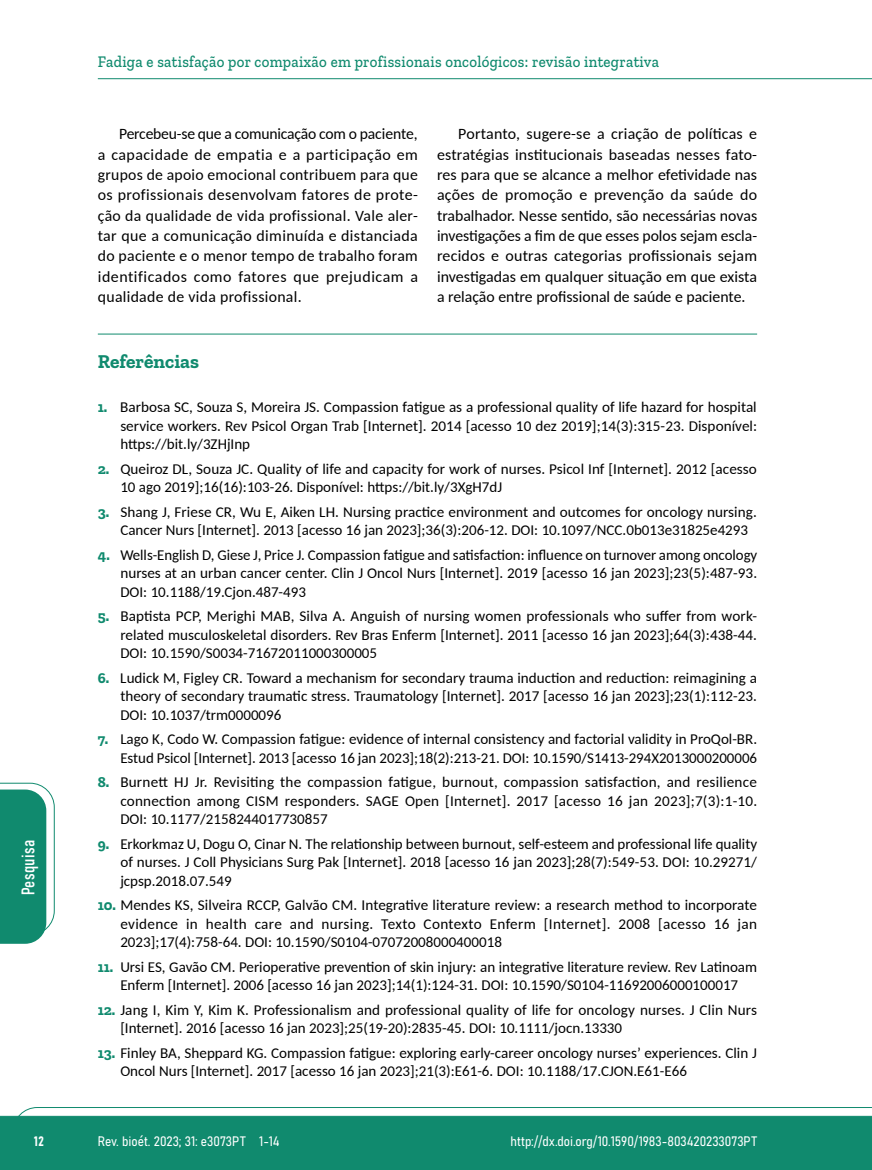
<style>
.page{position:relative;width:872px;height:1170px;background:#fff}
.page>*{position:absolute;margin:0;border:0;box-sizing:border-box;transform-origin:0 0}
.t1{font:700 19.5px "Zilla Slab";color:#108a6e}
.t2{font:18px "Bahnschrift";letter-spacing:.02em;color:#fff}
.t3{font:500 16.5px "Zilla Slab";letter-spacing:.02em;color:#108a6e;scale:.9 1}
.t4{font:15.75px/20.2px "Carlito";letter-spacing:.005em;color:#000;text-align:justify}
.t5{font:15px/18.3px "Carlito";color:#000;text-align:justify}
.t6{font:13.5px "Bahnschrift";color:#fff}
.s1{font-family:"Zilla Slab";font-weight:700;color:#108a6e}
</style>
<div class="page">
<svg style="left:12px;top:1107px;width:860px;height:62px;background:#2e9880"></svg>
<hr style="left:98px;top:78px;width:774px;height:1px;background:#108a6e">
<hr style="left:98px;top:333px;width:659px;height:1px;background:#108a6e">
<svg style="left:0;top:782px;width:55px;height:161px"></svg>
<p class="t3" style="left:98px;top:53px;width:625px">Fadiga e satisfação por compaixão em profissionais oncológicos: revisão integrativa</p>
<p class="t2" style="left:15px;top:895px;width:57px;rotate:-90deg">Pesquisa</p>
<p class="t4" style="left:98px;top:123px;width:322px;text-indent:21px">Percebeu-se que a comunicação com o paciente, a capacidade de empatia e a participação em grupos de apoio emocional contribuem para que os profissionais desenvolvam fatores de prote&shy;ção da qualidade de vida profissional. Vale aler&shy;tar que a comunicação diminuída e distanciada do paciente e o menor tempo de trabalho foram identificados como fatores que prejudicam a qualidade de vida profissional.</p>
<p class="t4" style="left:437px;top:123px;width:322px;text-indent:21px">Portanto, sugere-se a criação de políticas e estratégias institucionais baseadas nesses fato&shy;res para que se alcance a melhor efetividade nas ações de promoção e prevenção da saúde do trabalhador. Nesse sentido, são necessárias novas investigações a fim de que esses polos sejam escla&shy;recidos e outras categorias profissionais sejam investigadas em qualquer situação em que exista a relação entre profissional de saúde e paciente.</p>
<h1 class="t1" style="left:98px;top:351px;width:103px">Referências</h1>
<p class="t5" style="left:120px;top:397px;width:638px;text-indent:-22px"><span class="s1">1.</span> Barbosa SC, Souza S, Moreira JS. Compassion fatigue as a professional quality of life hazard for hospital service workers. Rev Psicol Organ Trab [Internet]. 2014 [acesso 10 dez 2019];14(3):315-23. Disponível: https://bit.ly/3ZHjInp</p>
<p class="t5" style="left:120px;top:459px;width:638px;text-indent:-22px"><span class="s1">2.</span> Queiroz DL, Souza JC. Quality of life and capacity for work of nurses. Psicol Inf [Internet]. 2012 [acesso<br>10 ago 2019];16(16):103-26. Disponível: https://bit.ly/3XgH7dJ</p>
<p class="t5" style="left:120px;top:502px;width:638px;text-indent:-22px"><span class="s1">3.</span> Shang J, Friese CR, Wu E, Aiken LH. Nursing practice environment and outcomes for oncology nursing.<br>Cancer Nurs [Internet]. 2013 [acesso 16 jan 2023];36(3):206-12. DOI: 10.1097/NCC.0b013e31825e4293</p>
<p class="t5" style="left:120px;top:545px;width:638px;text-indent:-22px"><span class="s1">4.</span> Wells-English D, Giese J, Price J. Compassion fatigue and satisfaction: influence on turnover among oncology nurses at an urban cancer center. Clin J Oncol Nurs [Internet]. 2019 [acesso 16 jan 2023];23(5):487-93.<br>DOI: 10.1188/19.Cjon.487-493</p>
<p class="t5" style="left:120px;top:606px;width:638px;text-indent:-22px"><span class="s1">5.</span> Baptista PCP, Merighi MAB, Silva A. Anguish of nursing women professionals who suffer from work&shy;related musculoskeletal disorders. Rev Bras Enferm [Internet]. 2011 [acesso 16 jan 2023];64(3):438-44.<br>DOI: 10.1590/S0034-71672011000300005</p>
<p class="t5" style="left:120px;top:668px;width:638px;text-indent:-22px"><span class="s1">6.</span> Ludick M, Figley CR. Toward a mechanism for secondary trauma induction and reduction: reimagining a theory of secondary traumatic stress. Traumatology [Internet]. 2017 [acesso 16 jan 2023];23(1):112-23.<br>DOI: 10.1037/trm0000096</p>
<p class="t5" style="left:98px;top:729px;width:661px;text-align:right"><span class="s1">7.</span> Lago K, Codo W. Compassion fatigue: evidence of internal consistency and factorial validity in ProQol-BR.<br>Estud Psicol [Internet]. 2013 [acesso 16 jan 2023];18(2):213-21. DOI: 10.1590/S1413-294X2013000200006</p>
<p class="t5" style="left:120px;top:772px;width:638px;text-indent:-22px"><span class="s1">8.</span> Burnett HJ Jr. Revisiting the compassion fatigue, burnout, compassion satisfaction, and resilience connection among CISM responders. SAGE Open [Internet]. 2017 [acesso 16 jan 2023];7(3):1-10.<br>DOI: 10.1177/2158244017730857</p>
<p class="t5" style="left:120px;top:834px;width:638px;text-indent:-22px"><span class="s1">9.</span> Erkorkmaz U, Dogu O, Cinar N. The relationship between burnout, self-esteem and professional life quality of nurses. J Coll Physicians Surg Pak [Internet]. 2018 [acesso 16 jan 2023];28(7):549-53. DOI: 10.29271/ jcpsp.2018.07.549</p>
<p class="t5" style="left:120px;top:895px;width:638px;text-indent:-22px"><span class="s1">10.</span> Mendes KS, Silveira RCCP, Galvão CM. Integrative literature review: a research method to incorporate evidence in health care and nursing. Texto Contexto Enferm [Internet]. 2008 [acesso 16 jan 2023];17(4):758-64. DOI: 10.1590/S0104-07072008000400018</p>
<p class="t5" style="left:98px;top:956px;width:661px;text-align:center"><span class="s1">11.</span> Ursi ES, Gavão CM. Perioperative prevention of skin injury: an integrative literature review. Rev Latinoam<br>Enferm [Internet]. 2006 [acesso 16 jan 2023];14(1):124-31. DOI: 10.1590/S0104-11692006000100017</p>
<p class="t5" style="left:120px;top:1000px;width:638px;text-indent:-22px"><span class="s1">12.</span> Jang I, Kim Y, Kim K. Professionalism and professional quality of life for oncology nurses. J Clin Nurs [Internet]. 2016 [acesso 16 jan 2023];25(19-20):2835-45. DOI: 10.1111/jocn.13330</p>
<p class="t5" style="left:120px;top:1043px;width:638px;text-indent:-22px"><span class="s1">13.</span> Finley BA, Sheppard KG. Compassion fatigue: exploring early-career oncology nurses’ experiences. Clin J<br>Oncol Nurs [Internet]. 2017 [acesso 16 jan 2023];21(3):E61-6. DOI: 10.1188/17.CJON.E61-E66</p>
<p class="t6" style="left:34px;top:1130px;width:11px">12</p>
<p class="t6" style="left:98px;top:1131px;width:183px">Rev. bioét. 2023; 31: e3073PT 1-14</p>
<p class="t6" style="left:510px;top:1131px;width:248px">http://dx.doi.org/10.1590/1983-803420233073PT</p>
</div>
